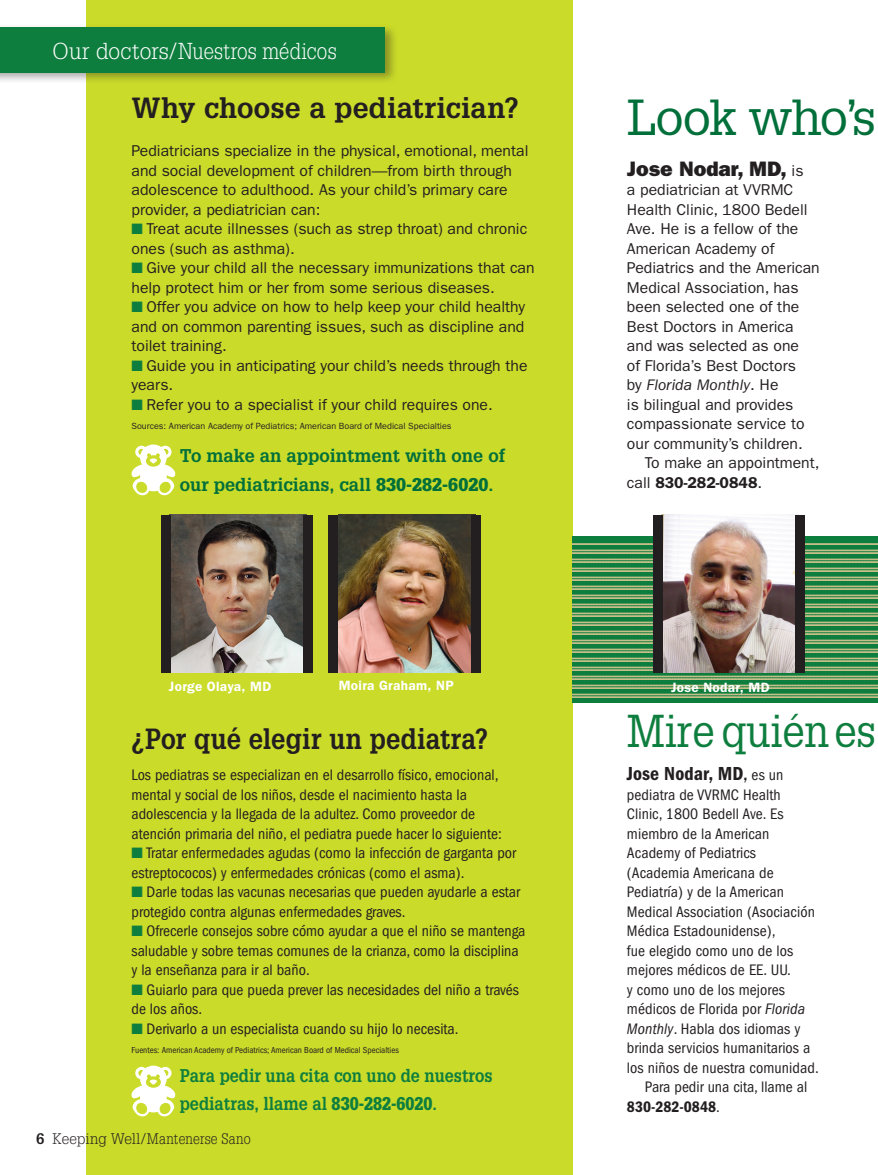
<style>
.page{position:relative;width:878px;height:1175px;background:#fff}
.page>*{position:absolute;margin:0;border:0;box-sizing:border-box;transform-origin:0 0}
._1_HEAD__resizeable{font:49.5px "Glypha LT Std";letter-spacing:-.03em;color:#006f3a}
._1_SP_HEAD__resizeab{font:45px "Glypha LT Std";letter-spacing:-.01em;color:#0e7e3e;scale:.9 1}
._2_SP_HEAD{font:700 28.5px "Glypha LT Std";letter-spacing:.01em;color:#231f20;scale:.9 1}
._2_HEAD{font:700 28.5px "Glypha LT Std";letter-spacing:.01em;color:#231f20}
._5_page_topic_left{font:300 22.5px "Glypha LT Std";letter-spacing:.01em;color:#fff}
._2_body_1st{font:21px "ITC Franklin Gothic Std Hvy";color:#231f20}
._2_SP_body_1st{font:19.5px "ITC Franklin Gothic Std Dm Cd";letter-spacing:.005em;color:#231f20}
._5_blurb{font:700 18px/28.5px "Glypha LT Std";color:#006f3a}
._5_SP_blurb{font:700 18px/28.5px "Glypha LT Std";color:#0e7e3e;scale:.9 1}
._2_SP_body_1st-2{font:condensed 15.75px/19.5px "ITC Franklin Gothic Std";color:#231f20}
._2_body_1st-2{font:15.75px/19.5px "ITC Franklin Gothic Std";color:#231f20}
._2_BODY{font:15.75px/19.5px "ITC Franklin Gothic Std";color:#231f20}
._2_SP_BODY{font:condensed 15.75px/19.5px "ITC Franklin Gothic Std";color:#231f20}
.t1{font:300 15px "Glypha LT Std";letter-spacing:.01em;color:#231f20}
._5_captions{font:600 13.5px "ITC Franklin Gothic Std";letter-spacing:.025em;color:#fff}
._4_sourceline{font:9px "ITC Franklin Gothic Std";color:#231f20}
._4_SP_sourceline{font:condensed 9px "ITC Franklin Gothic Std";color:#231f20}
.s1{color:#0e7e3e}
.s2{font-weight:900}
.s3{font-family:"ITC Franklin Gothic Std";font-size:15.75px}
.s4{font-style:italic}
.s5{font-weight:600}
.s6{font-weight:700}
.s7{font-size:15.75px}
.s8{font-family:"ITC Franklin Gothic Std";font-stretch:condensed;font-size:15.75px}
.s9{font-family:"ITC Franklin Gothic Std Dm Cd";font-stretch:normal}
</style>
<div class="page">
<div style="left:86px;top:0;width:486px;height:1174px;background:#cadb2a"></div>
<div style="left:572px;top:536px;width:306px;height:166px;background:#0e7e3e"></div>
<svg style="left:572px;top:543px;width:306px;height:155px"></svg>
<img style="left:662px;top:514px;width:133px;height:158px">
<img style="left:338px;top:515px;width:133px;height:157px">
<img style="left:170px;top:515px;width:133px;height:157px">
<div style="left:0;top:23px;width:398px;height:62px;background:#231f20;opacity:.4"></div>
<div style="left:0;top:27px;width:384px;height:45px;background:#0e7e3e"></div>
<div style="left:652px;top:514px;width:10px;height:158px;background:#231f20"></div>
<div style="left:328px;top:514px;width:10px;height:158px;background:#231f20"></div>
<div style="left:161px;top:514px;width:9px;height:158px;background:#231f20"></div>
<div style="left:795px;top:514px;width:10px;height:158px;background:#231f20"></div>
<div style="left:471px;top:514px;width:9px;height:158px;background:#231f20"></div>
<div style="left:303px;top:514px;width:10px;height:158px;background:#231f20"></div>
<svg style="left:131px;top:444px;width:45px;height:52px"></svg>
<svg style="left:131px;top:1065px;width:45px;height:52px"></svg>
<p class="_5_page_topic_left" style="left:52px;top:38px;width:285px">Our doctors/Nuestros médicos</p>
<p class="_2_HEAD" style="left:131px;top:90px;width:389px">Why choose a pediatrician?</p>
<p class="_2_body_1st-2" style="left:131px;top:141px;width:398px">Pediatricians specialize in the physical, emotional, mental and social development of children—from birth through adolescence to adulthood. As your child’s primary care provider, a pediatrician can:</p>
<p class="_2_body_1st-2" style="left:131px;top:219px;width:397px"><span class="s1">■</span> Treat acute illnesses (such as strep throat) and chronic ones (such as asthma).</p>
<p class="_2_body_1st-2" style="left:131px;top:258px;width:404px"><span class="s1">■</span> Give your child all the necessary immunizations that can help protect him or her from some serious diseases.</p>
<p class="_2_body_1st-2" style="left:131px;top:297px;width:395px;text-align:justify"><span class="s1">■</span> Offer you advice on how to help keep your child healthy and on common parenting issues, such as discipline and toilet training.</p>
<p class="_2_body_1st-2" style="left:131px;top:356px;width:397px"><span class="s1">■</span> Guide you in anticipating your child’s needs through the years.</p>
<p class="_2_body_1st-2" style="left:131px;top:395px;width:363px"><span class="s1">■</span> Refer you to a specialist if your child requires one.</p>
<p class="_4_sourceline" style="left:131px;top:421px;width:321px">Sources: American Academy of Pediatrics; American Board of Medical Specialties</p>
<p class="_5_blurb" style="left:180px;top:441px;width:327px">To make an appointment with one of our pediatricians, call <span class="s2">830-282-6020</span>.</p>
<p class="_1_HEAD__resizeable" style="left:627px;top:87px;width:251px">Look who’s</p>
<p class="_2_body_1st" style="left:627px;top:156px;width:178px">Jose Nodar, MD, <span class="s3">is</span></p>
<p class="_2_body_1st-2" style="left:627px;top:180px;width:194px">a pediatrician at VVRMC<br>Health Clinic, 1800 Bedell<br>Ave. He is a fellow of the<br>American Academy of<br>Pediatrics and the American<br>Medical Association, has been selected one of the<br>Best Doctors in America and was selected as one<br>of Florida’s Best Doctors<br>by <span class="s4">Florida Monthly</span>. He<br>is bilingual and provides compassionate service to our community’s children.</p>
<p class="_2_BODY" style="left:627px;top:453px;width:194px;text-indent:18px">To make an appointment, call <span class="s5">830-282-0848</span>.</p>
<p class="_5_captions" style="left:169px;top:678px;width:104px">Jorge Olaya, MD</p>
<p class="_5_captions" style="left:339px;top:678px;width:117px">Moira Graham, NP</p>
<p class="_5_captions" style="left:671px;top:679px;width:100px">Jose Nodar, MD</p>
<p class="_2_SP_HEAD" style="left:131px;top:721px;width:397px">¿Por qué elegir un pediatra?</p>
<p class="_2_SP_body_1st-2" style="left:131px;top:765px;width:372px">Los pediatras se especializan en el desarrollo físico, emocional, mental y social de los niños, desde el nacimiento hasta la adolescencia y la llegada de la adultez. Como proveedor de atención primaria del niño, el pediatra puede hacer lo siguiente:</p>
<p class="_2_SP_body_1st-2" style="left:131px;top:843px;width:386px"><span class="s1">■</span> Tratar enfermedades agudas (como la infección de garganta por estreptococos) y enfermedades crónicas (como el asma).</p>
<p class="_2_SP_body_1st-2" style="left:131px;top:882px;width:390px"><span class="s1">■</span> Darle todas las vacunas necesarias que pueden ayudarle a estar protegido contra algunas enfermedades graves.</p>
<p class="_2_SP_body_1st-2" style="left:131px;top:921px;width:395px"><span class="s1">■</span> Ofrecerle consejos sobre cómo ayudar a que el niño se mantenga saludable y sobre temas comunes de la crianza, como la disciplina y la enseñanza para ir al baño.</p>
<p class="_2_SP_body_1st-2" style="left:131px;top:980px;width:389px"><span class="s1">■</span> Guiarlo para que pueda prever las necesidades del niño a través de los años.</p>
<p class="_2_SP_body_1st-2" style="left:131px;top:1019px;width:328px"><span class="s1">■</span> Derivarlo a un especialista cuando su hijo lo necesita.</p>
<p class="_4_SP_sourceline" style="left:131px;top:1045px;width:269px">Fuentes: American Academy of Pediatrics; American Board of Medical Specialties</p>
<p class="_5_SP_blurb" style="left:180px;top:1060px;width:349px">Para pedir una cita con uno de nuestros pediatras, llame al <span class="s2">830-282-6020</span>.</p>
<p class="t1" style="left:36px;top:1129px;width:216px"><span class="s6">6</span> Keeping Well/Mantenerse Sano</p>
<p class="_1_SP_HEAD__resizeab" style="left:627px;top:703px;width:279px">Mire quién es</p>
<p class="_2_SP_body_1st" style="left:627px;top:762px;width:158px">Jose Nodar, MD<span class="s7">,</span> <span class="s8">es un</span></p>
<p class="_2_SP_body_1st-2" style="left:627px;top:785px;width:193px">pediatra de VVRMC Health<br>Clinic, 1800 Bedell Ave. Es miembro de la American<br>Academy of Pediatrics (Academia Americana de<br>Pediatría) y de la American<br>Medical Association (Asociación<br>Médica Estadounidense),<br>fue elegido como uno de los mejores médicos de EE. UU.<br>y como uno de los mejores médicos de Florida por <span class="s4">Florida<br>Monthly</span>. Habla dos idiomas y brinda servicios humanitarios a los niños de nuestra comunidad.</p>
<p class="_2_SP_BODY" style="left:627px;top:1077px;width:182px;text-indent:18px">Para pedir una cita, llame al<br><span class="s9">830-282-0848</span>.</p>
</div>
